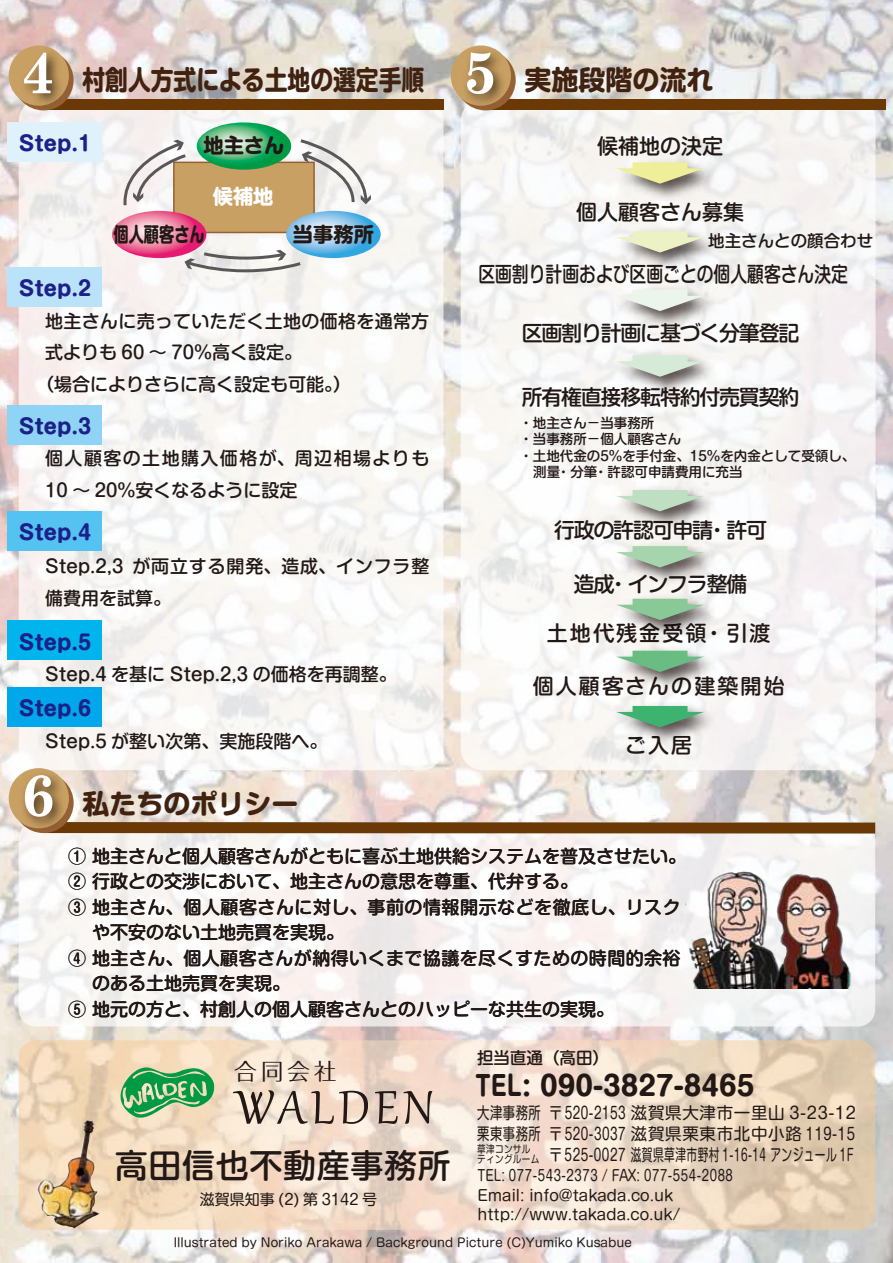
<style>
.page{position:relative;width:893px;height:1263px;background:#fff}
.page>*{position:absolute;margin:0;border:0;box-sizing:border-box;transform-origin:0 0}
.t1{font:500 33px "Shin M Go Pro";letter-spacing:.02em;color:#221815}
.t2{font:700 27px "Shin M Go Pro";color:#41220f;scale:.84 1}
.t3{font:700 27px "Shin M Go Pro";color:#221815;scale:.8 1}
.t4{font:700 27px "Shin M Go Pro";color:#41220f}
.t5{font:22.95px "Folk Pro";color:#221815}
.t6{font:500 21px "Shin M Go Pro";letter-spacing:-.06em;color:#221815}
.t7{font:500 21px "Shin M Go Pro";color:#221815;scale:.8 1}
.t8{font:500 21px "Shin M Go Pro";letter-spacing:.1em;color:#221815}
.t9{font:500 21px "Shin M Go Pro";color:#221815}
.t10{font:700 20.25px "Shin M Go Pro";color:#1d2088}
.t11{font:700 20.25px "Shin M Go Pro";color:#221815}
.t12{font:700 20.25px "Shin M Go Pro";color:#221815;scale:.75 1}
.t13{font:700 20.25px "Shin M Go Pro";color:#fff}
.t14{font:500 18px "Shin M Go Pro";color:#221815}
.t15{font:500 18px/31.5px "Shin M Go Pro";letter-spacing:.08em;color:#221815}
.t16{font:500 18px "Shin M Go Pro";letter-spacing:.03em;color:#221815}
.t17{font:500 18px "Shin M Go Pro";letter-spacing:.025em;color:#221815}
.t18{font:500 18px/31.5px "Shin M Go Pro";letter-spacing:.045em;color:#221815}
.t19{font:16.5px/21px "Shin M Go Pro";letter-spacing:.04em;color:#221815;text-align:justify;scale:.75 1}
.t20{font:500 16.5px "Shin M Go Pro";color:#221815}
.t21{font:15px/19.5px "Shin M Go Pro";color:#221815;scale:.8 1}
.t22{font:15px "Shin M Go Pro";color:#221815}
.t23{font:500 13.5px "Shin M Go Pro";color:#221815}
.t24{font:12px "Shin M Go Pro";color:#221815}
.t25{font:10.5px/10.5px "Shin M Go Pro";letter-spacing:.04em;color:#221815;scale:.82 1}
.s1{font-family:"Century Schoolbook";font-size:58.5px;color:#fff}
</style>
<div class="page">
<img style="left:0;top:0;width:893px;height:1263px">
<svg style="left:19px;top:1040px;width:856px;height:190px;background:#edd9c4"></svg>
<div style="left:19px;top:822px;width:856px;height:204px;background:linear-gradient(to right,#faf6f4,#f2f0f1);border-radius:17px"></div>
<div style="left:19px;top:99px;width:424px;height:671px;background:#f9f6f4;border-radius:22px"></div>
<div style="left:461px;top:99px;width:414px;height:671px;background:#f7f5f3;border-radius:21px"></div>
<div style="left:44px;top:99px;width:399px;height:11px;background:#6a3906"></div>
<img style="left:12px;top:34px;width:61px;height:88px">
<div style="left:486px;top:99px;width:399px;height:11px;background:#6a3906"></div>
<img style="left:454px;top:34px;width:61px;height:96px">
<svg style="left:73px;top:822px;width:802px;height:11px;background:#6d3e0c"></svg>
<img style="left:12px;top:756px;width:61px;height:96px">
<div style="left:7px;top:122px;width:95px;height:40px;background:#dff2fc"></div>
<div style="left:7px;top:267px;width:95px;height:40px;background:#bae3f9"></div>
<div style="left:7px;top:405px;width:95px;height:39px;background:#8fd3f5"></div>
<div style="left:7px;top:511px;width:95px;height:40px;background:#54c3f1"></div>
<div style="left:7px;top:620px;width:95px;height:40px;background:#00b4ed"></div>
<div style="left:7px;top:687px;width:95px;height:40px;background:#00a7ea"></div>
<img style="left:608px;top:223px;width:119px;height:52px">
<svg style="left:616px;top:231px;width:88px;height:22px"></svg>
<img style="left:608px;top:281px;width:119px;height:53px">
<svg style="left:616px;top:290px;width:88px;height:21px"></svg>
<img style="left:608px;top:154px;width:119px;height:53px">
<svg style="left:616px;top:162px;width:88px;height:22px"></svg>
<img style="left:608px;top:347px;width:119px;height:53px">
<svg style="left:616px;top:355px;width:88px;height:22px;background:#cbd5ca"></svg>
<img style="left:608px;top:482px;width:119px;height:52px">
<svg style="left:616px;top:490px;width:88px;height:21px;background:#bfcfbe"></svg>
<img style="left:608px;top:538px;width:119px;height:157px">
<svg style="left:616px;top:546px;width:88px;height:21px;background:#b2cab3"></svg>
<svg style="left:616px;top:599px;width:88px;height:21px;background:#a2c3a7"></svg>
<svg style="left:616px;top:651px;width:88px;height:21px;background:#91bd9d"></svg>
<img style="left:608px;top:698px;width:104px;height:52px">
<svg style="left:616px;top:706px;width:88px;height:21px;background:#79b792"></svg>
<img style="left:37px;top:1120px;width:63px;height:108px">
<svg style="left:112px;top:122px;width:269px;height:152px"></svg>
<img style="left:686px;top:860px;width:172px;height:128px">
<svg style="left:233px;top:1090px;width:135px;height:34px;background:#c3b2a4"></svg>
<svg style="left:375px;top:1091px;width:23px;height:33px"></svg>
<svg style="left:404px;top:1091px;width:28px;height:33px"></svg>
<svg style="left:119px;top:1066px;width:96px;height:53px;background:#7ebb82"></svg>
<h2 class="t2" style="left:21px;top:58px;width:825px"><span class="s1">4</span> 村創人方式による土地の選定手順 <span class="s1">5</span> 実施段階の流れ</h2>
<p class="t10" style="left:19px;top:127px;width:74px">Step.1</p>
<p class="t11" style="left:203px;top:129px;width:82px">地主さん</p>
<p class="t13" style="left:213px;top:180px;width:62px">候補地</p>
<p class="t12" style="left:114px;top:218px;width:123px">個人顧客さん</p>
<p class="t11" style="left:293px;top:218px;width:82px">当事務所</p>
<p class="t10" style="left:19px;top:272px;width:74px">Step.2</p>
<p class="t14" style="left:45px;top:306px;width:386px">地主さんに売っていただく土地の価格を通常方</p>
<p class="t14" style="left:45px;top:338px;width:258px">式よりも 60 ～ 70％高く設定。</p>
<p class="t14" style="left:36px;top:369px;width:316px">（場合によりさらに高く設定も可能。）</p>
<p class="t10" style="left:19px;top:409px;width:74px">Step.3</p>
<p class="t15" style="left:45px;top:441px;width:386px">個人顧客の土地購入価格が、周辺相場よりも<br>10 ～ 20％安くなるように設定</p>
<p class="t10" style="left:19px;top:516px;width:74px">Step.4</p>
<p class="t18" style="left:45px;top:548px;width:386px">STEP.2,3 が両立する開発、造成、インフラ整備費用を試算。</p>
<p class="t10" style="left:19px;top:625px;width:74px">Step.5</p>
<p class="t14" style="left:45px;top:659px;width:353px">STEP.4 を基に STEP.2,3 の価格を再調整。</p>
<p class="t10" style="left:19px;top:692px;width:74px">Step.6</p>
<p class="t14" style="left:45px;top:726px;width:284px">STEP.5 が整い次第、実施段階へ。</p>
<h2 class="t4" style="left:21px;top:781px;width:279px"><span class="s1">6</span> 私たちのポリシー</h2>
<p class="t9" style="left:597px;top:129px;width:127px">候補地の決定</p>
<p class="t9" style="left:576px;top:195px;width:169px">個人顧客さん募集</p>
<p class="t20" style="left:708px;top:227px;width:167px">地主さんとの顔合わせ</p>
<p class="t7" style="left:478px;top:257px;width:464px">区画割り計画および区画ごとの個人顧客さん決定</p>
<p class="t6" style="left:522px;top:316px;width:279px">区画割り計画に基づく分筆登記</p>
<p class="t6" style="left:522px;top:380px;width:279px">所有権直接移転特約付売買契約</p>
<p class="t23" style="left:519px;top:412px;width:136px">・地主さん－当事務所</p>
<p class="t23" style="left:519px;top:428px;width:163px">・当事務所－個人顧客さん</p>
<p class="t23" style="left:519px;top:445px;width:338px">・土地代金の5％を手付金、15％を内金として受領し、</p>
<p class="t23" style="left:533px;top:461px;width:211px">測量・分筆・許認可申請費用に充当</p>
<p class="t6" style="left:554px;top:513px;width:215px">行政の許認可申請・許可</p>
<p class="t6" style="left:574px;top:567px;width:175px">造成・インフラ整備</p>
<p class="t8" style="left:547px;top:616px;width:225px">土地代残金受領・引渡</p>
<p class="t8" style="left:533px;top:669px;width:254px">個人顧客さんの建築開始</p>
<p class="t9" style="left:625px;top:728px;width:69px">ご入居</p>
<p class="t14" style="left:68px;top:841px;width:619px">① 地主さんと個人顧客さんがともに喜ぶ土地供給システムを普及させたい。</p>
<p class="t14" style="left:68px;top:867px;width:511px">② 行政との交渉において、地主さんの意思を尊重、代弁する。</p>
<p class="t16" style="left:68px;top:892px;width:614px">③ 地主さん、個人顧客さんに対し、事前の情報開示などを徹底し、リスク</p>
<p class="t14" style="left:92px;top:918px;width:253px">や不安のない土地売買を実現。</p>
<p class="t17" style="left:68px;top:943px;width:614px">④ 地主さん、個人顧客さんが納得いくまで協議を尽くすための時間的余裕</p>
<p class="t14" style="left:92px;top:969px;width:199px">のある土地売買を実現。</p>
<p class="t14" style="left:68px;top:994px;width:547px">⑤ 地元の方と、村創人の個人顧客さんとのハッピーな共生の実現。</p>
<p class="t5" style="left:234px;top:1052px;width:104px">合同会社</p>
<h1 class="t1" style="left:115px;top:1138px;width:337px">高田信也不動産事務所</h1>
<p class="t22" style="left:200px;top:1187px;width:179px">滋賀県知事 (2) 第 3142 号</p>
<p class="t20" style="left:477px;top:1044px;width:133px">担当直通（高田）</p>
<h2 class="t3" style="left:476px;top:1063px;width:350px">TEL: 090-3827-8465</h2>
<p class="t19" style="left:477px;top:1100px;width:507px">大津事務所〒520-2153 滋賀県大津市一里山 3-23-12栗東事務所〒520-3037 滋賀県栗東市北中小路 119-15　　　　　〒525-0027 滋賀県草津市野村 1-16-14 アンジュール 1F</p>
<p class="t25" style="left:477px;top:1142px;width:78px">草津コンサルティングルーム</p>
<p class="t21" style="left:477px;top:1164px;width:321px">TEL: 077-543-2373 / FAX: 077-554-2088<br>Email: info@takada.co.uk http://www.takada.co.uk/</p>
<p class="t24" style="left:174px;top:1233px;width:459px">Illustrated by Noriko Arakawa / Background Picture (C)Yumiko Kusabue</p>
</div>
